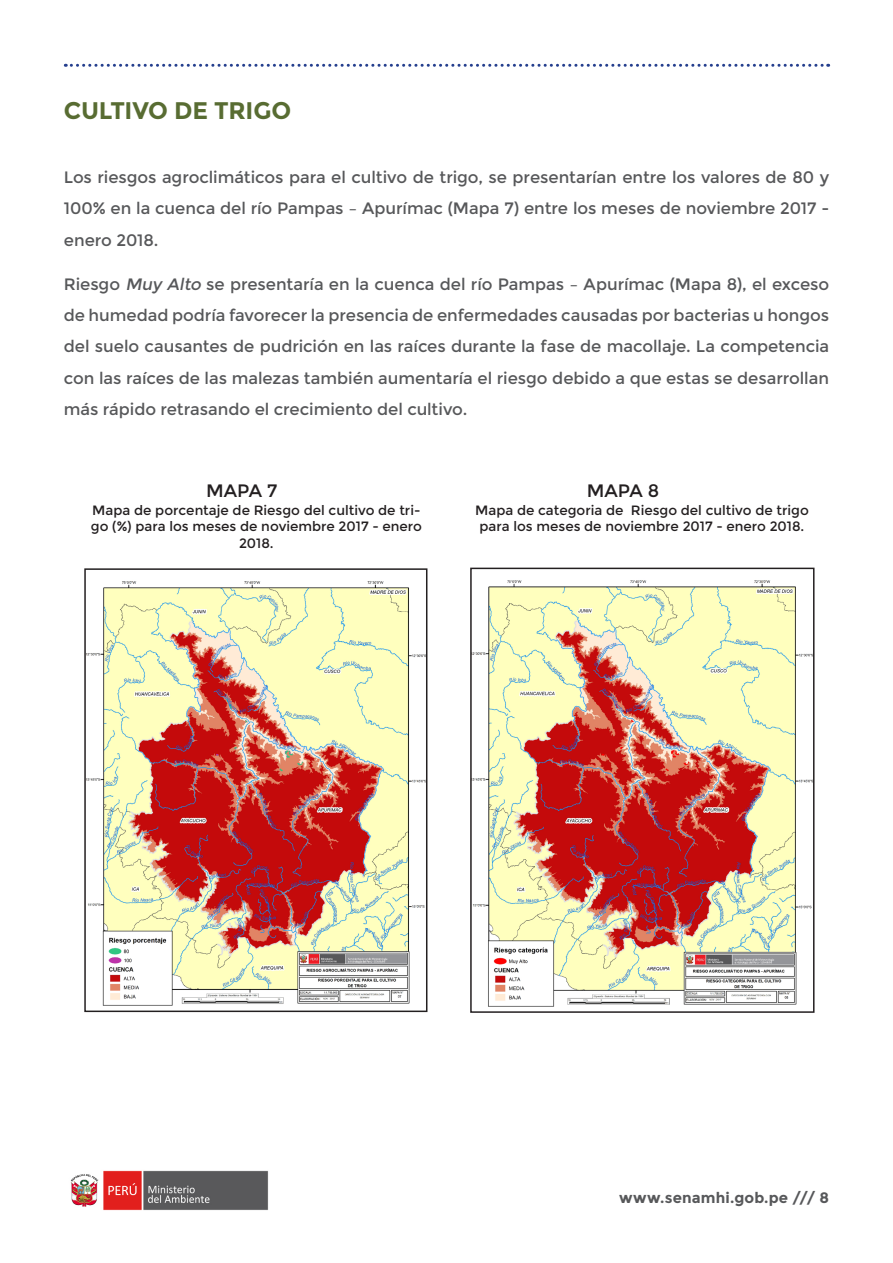
<style>
.page{position:relative;width:893px;height:1263px;background:#fff}
.page>*{position:absolute;margin:0;border:0;box-sizing:border-box;transform-origin:0 0}
.Subtitulos{font:700 24px "Montserrat";letter-spacing:-.01em;color:#586c32}
.t1{font:18px "Montserrat";color:#231f20}
.t2{font:16.5px/31.2px "Montserrat";letter-spacing:-.005em;color:#57585a;text-align:justify}
.t3{font:700 15px "Montserrat";letter-spacing:.01em;color:#57585a}
.t4{font:13.5px/16.2px "Montserrat";color:#231f20;text-align:center}
.s1{font-style:italic}
</style>
<div class="page">
<img style="left:70px;top:1170px;width:199px;height:41px">
<svg style="left:65px;top:64px;width:764px;height:3px"></svg>
<img style="left:87px;top:581px;width:337px;height:425px">
<div style="left:84px;top:568px;width:343px;height:444px;border:2px solid #231f20"></div>
<img style="left:473px;top:580px;width:338px;height:427px">
<div style="left:470px;top:568px;width:344px;height:445px;border:2px solid #231f20"></div>
<p class="Subtitulos" style="left:64px;top:96px;width:229px">CULTIVO DE TRIGO</p>
<p class="t2" style="left:64px;top:162px;width:767px">Los riesgos agroclimáticos para el cultivo de trigo, se presentarían entre los valores de 80 y 100% en la cuenca del río Pampas – Apurímac (Mapa 7) entre los meses de noviembre 2017 - enero 2018.</p>
<p class="t2" style="left:64px;top:269px;width:767px">Riesgo <span class="s1">Muy Alto</span> se presentaría en la cuenca del río Pampas – Apurímac (Mapa 8), el exceso de humedad podría favorecer la presencia de enfermedades causadas por bacterias u hongos del suelo causantes de pudrición en las raíces durante la fase de macollaje. La competencia con las raíces de las malezas también aumentaría el riesgo debido a que estas se desarrollan más rápido retrasando el crecimiento del cultivo.</p>
<p class="t1" style="left:206px;top:480px;width:73px">MAPA 7</p>
<p class="t4" style="left:91px;top:502px;width:333px">Mapa de porcentaje de Riesgo del cultivo de tri&shy;go (%) para los meses de noviembre 2017 - enero<br>2018.</p>
<p class="t1" style="left:587px;top:480px;width:74px">MAPA 8</p>
<p class="t4" style="left:475px;top:502px;width:335px">Mapa de categoria de Riesgo del cultivo de trigo para los meses de noviembre 2017 - enero 2018.</p>
<p class="t3" style="left:619px;top:1189px;width:212px">www.senamhi.gob.pe /// 8</p>
</div>
